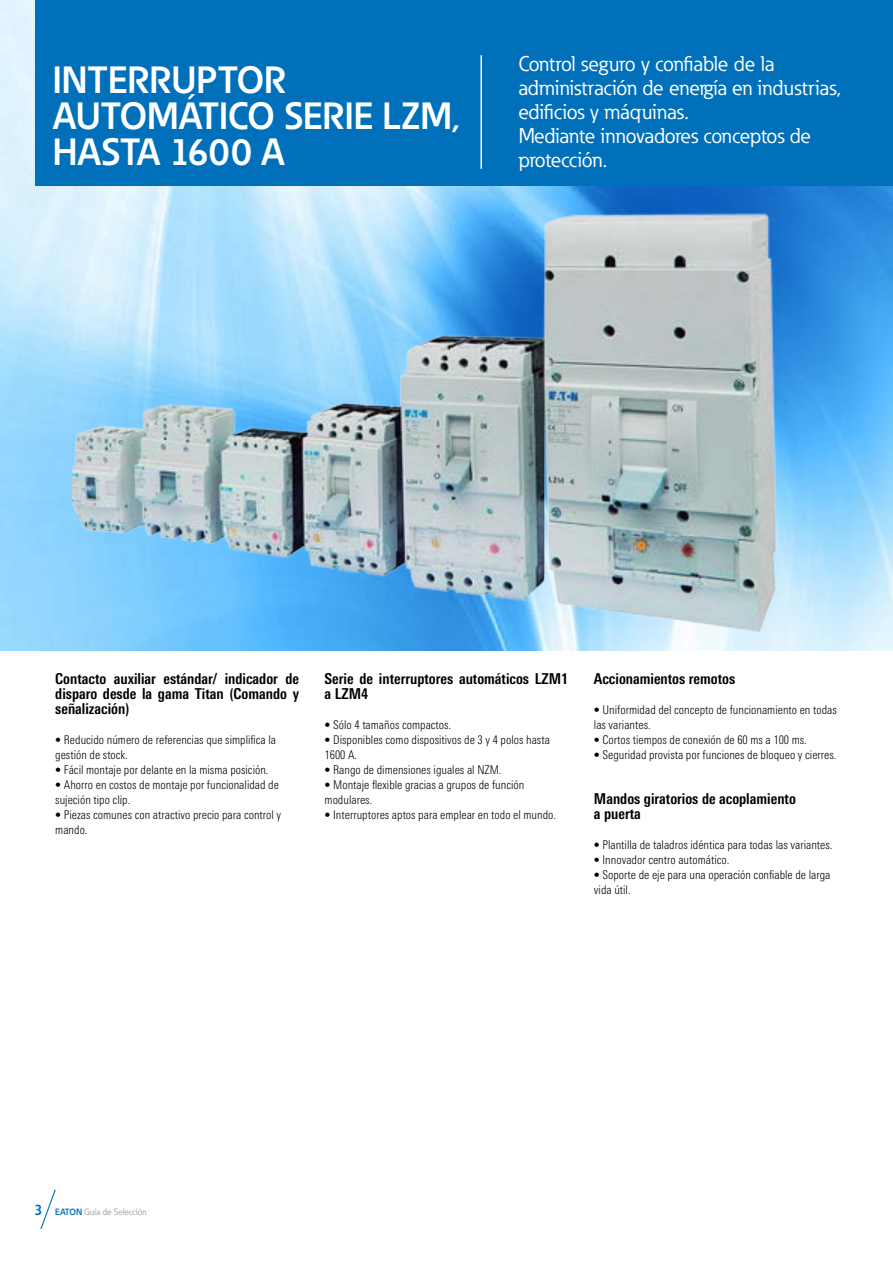
<style>
.page{position:relative;width:893px;height:1263px;background:#fff}
.page>*{position:absolute;margin:0;border:0;box-sizing:border-box;transform-origin:0 0}
.t1{font:700 37.5px/36px "Eaton";color:#fff}
.t2{font:21px/24px "Eaton";color:#fff}
.t3{font:700 15px/15px "Univers WWE Condensed";color:#000}
.t4{font:300 12px/15px "Univers WWE Condensed";color:#000}
.t5{font:9px "Eaton";letter-spacing:-.01em;color:#9d9d9c}
.s1{font-weight:700;font-size:15px;color:#0070ba}
.s2{font-weight:700;color:#0070ba}
</style>
<div class="page">
<img style="left:0;top:0;width:893px;height:651px">
<div style="left:35px;top:0;width:858px;height:186px;background:#0070ba"></div>
<hr style="left:480px;top:55px;width:2px;height:114px;background:#fff">
<img style="left:72px;top:210px;width:707px;height:421px">
<svg style="left:40px;top:1189px;width:16px;height:41px"></svg>
<h1 class="t1" style="left:53px;top:61px;width:407px">INTERRUPTOR<br>AUTOMÁTICO SERIE LZM,<br>HASTA 1600 A</h1>
<h2 class="t2" style="left:518px;top:52px;width:324px">Control seguro y confiable de la administración de energía en industrias, edificios y máquinas.<br>Mediante innovadores conceptos de protección.</h2>
<p class="t3" style="left:55px;top:671px;width:245px;text-align:justify">Contacto auxiliar estándar/ indicador de disparo desde la gama Titan (Comando y señalización)</p>
<p class="t4" style="left:55px;top:732px;width:222px">• Reducido número de referencias que simplifica la gestión de stock.</p>
<p class="t4" style="left:55px;top:762px;width:215px">• Fácil montaje por delante en la misma posición.</p>
<p class="t4" style="left:55px;top:777px;width:225px">• Ahorro en costos de montaje por funcionalidad de sujeción tipo clip.</p>
<p class="t4" style="left:55px;top:807px;width:227px">• Piezas comunes con atractivo precio para control y mando.</p>
<p class="t3" style="left:325px;top:671px;width:245px">Serie de interruptores automáticos LZM1 a LZM4</p>
<p class="t4" style="left:325px;top:717px;width:128px">• Sólo 4 tamaños compactos.</p>
<p class="t4" style="left:325px;top:732px;width:227px">• Disponibles como dispositivos de 3 y 4 polos hasta<br>1600 A.</p>
<p class="t4" style="left:325px;top:762px;width:178px">• Rango de dimensiones iguales al NZM.</p>
<p class="t4" style="left:325px;top:777px;width:201px">• Montaje flexible gracias a grupos de función modulares.</p>
<p class="t4" style="left:325px;top:807px;width:233px">• Interruptores aptos para emplear en todo el mundo.</p>
<p class="t3" style="left:594px;top:671px;width:143px">Accionamientos remotos</p>
<p class="t4" style="left:594px;top:702px;width:244px">• Uniformidad del concepto de funcionamiento en todas las variantes.</p>
<p class="t4" style="left:594px;top:732px;width:214px">• Cortos tiempos de conexión de 60 ms a 100 ms.</p>
<p class="t4" style="left:594px;top:747px;width:244px">• Seguridad provista por funciones de bloqueo y cierres.</p>
<p class="t3" style="left:594px;top:791px;width:203px">Mandos giratorios de acoplamiento a puerta</p>
<p class="t4" style="left:594px;top:837px;width:240px">• Plantilla de taladros idéntica para todas las variantes.</p>
<p class="t4" style="left:594px;top:852px;width:137px">• Innovador centro automático.</p>
<p class="t4" style="left:594px;top:867px;width:238px">• Soporte de eje para una operación confiable de larga vida útil.</p>
<p class="t5" style="left:35px;top:1206px;width:114px"><span class="s1">3</span> <span class="s2">EATON</span> Guía de Selección</p>
</div>
